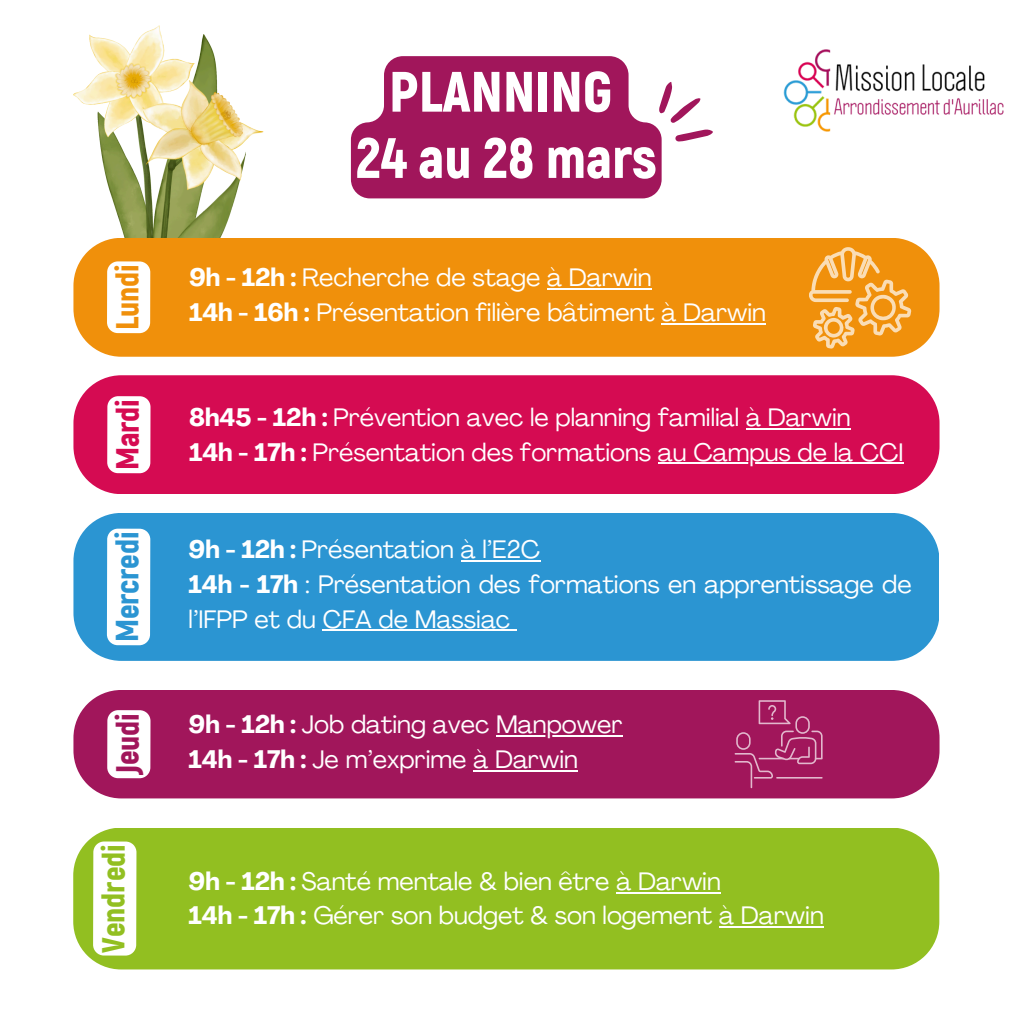
<style>
.page{position:relative;width:1013px;height:1013px;background:#fff}
.page>*{position:absolute;margin:0;border:0;box-sizing:border-box;transform-origin:0 0}
.t1{font:900 56.75px/66.2px "Akrobat";color:#fff;text-align:center}
.t2{font:900 31.75px "Akrobat";letter-spacing:-.005em;color:#2b95d2}
.t3{font:900 31.75px "Akrobat";letter-spacing:-.005em;color:#92bf21}
.t4{font:900 31.75px "Akrobat";letter-spacing:-.005em;color:#f0900b}
.t5{font:900 31.75px "Akrobat";letter-spacing:-.005em;color:#d50b52}
.t6{font:900 31.75px "Akrobat";letter-spacing:-.005em;color:#a1165b}
.t7{font:25px/34.8px "Agrandir";color:#fff}
.s1{font-weight:700}
</style>
<div class="page">
<img style="left:73px;top:26px;width:191px;height:212px">
<svg style="left:351px;top:56px;width:310px;height:142px;background:#aa2e6c"></svg>
<svg style="left:659px;top:82px;width:53px;height:60px"></svg>
<img style="left:783px;top:49px;width:221px;height:83px">
<div style="left:73px;top:238px;width:866px;height:119px;background:#f0900b"></div>
<div style="left:73px;top:375px;width:866px;height:119px;background:#d50b52"></div>
<div style="left:73px;top:513px;width:866px;height:148px;background:#2b95d2"></div>
<div style="left:73px;top:690px;width:866px;height:108px;background:#a1165b"></div>
<div style="left:73px;top:828px;width:866px;height:141px;background:#92bf21"></div>
<svg style="left:808px;top:246px;width:103px;height:102px;background:#f2a53a"></svg>
<svg style="left:734px;top:700px;width:88px;height:88px;background:#a92a69"></svg>
<svg style="left:107px;top:261px;width:43px;height:72px"></svg>
<svg style="left:107px;top:396px;width:43px;height:77px"></svg>
<svg style="left:107px;top:528px;width:43px;height:117px"></svg>
<svg style="left:107px;top:710px;width:43px;height:68px"></svg>
<svg style="left:93px;top:841px;width:43px;height:114px"></svg>
<hr style="left:547px;top:288px;width:104px;height:2px;background:#fff">
<hr style="left:661px;top:322px;width:105px;height:2px;background:#fff">
<hr style="left:746px;top:428px;width:104px;height:1px;background:#fff">
<hr style="left:658px;top:462px;width:245px;height:2px;background:#fff">
<hr style="left:461px;top:560px;width:79px;height:2px;background:#fff">
<hr style="left:323px;top:629px;width:187px;height:2px;background:#fff">
<svg style="left:510px;top:629px;width:7px;height:2px"></svg>
<hr style="left:496px;top:735px;width:126px;height:1px;background:#fff">
<hr style="left:473px;top:769px;width:105px;height:2px;background:#fff">
<hr style="left:616px;top:891px;width:105px;height:2px;background:#fff">
<hr style="left:719px;top:926px;width:104px;height:2px;background:#fff">
<p class="t4" style="left:109px;top:330px;width:68px;rotate:-90deg">Lundi</p>
<h1 class="t5" style="left:109px;top:470px;width:73px;rotate:-90deg">Mardi</h1>
<p class="t2" style="left:109px;top:642px;width:113px;rotate:-90deg">Mercredi</p>
<h2 class="t6" style="left:109px;top:775px;width:64px;rotate:-90deg">Jeudi</h2>
<p class="t3" style="left:95px;top:952px;width:110px;rotate:-90deg">Vendredi</p>
<p class="t1" style="left:356px;top:61px;width:302px">PLANNING<br>24 au 28 mars</p>
<p class="t7" style="left:189px;top:262px;width:464px"><span class="s1">9h - 12h :</span> Recherche de stage à Darwin</p>
<p class="t7" style="left:189px;top:297px;width:578px"><span class="s1">14h - 16h :</span> Présentation filière bâtiment à Darwin</p>
<h2 class="t7" style="left:189px;top:402px;width:663px"><span class="s1">8h45 - 12h :</span> Prévention avec le planning familial à Darwin</h2>
<p class="t7" style="left:189px;top:437px;width:716px"><span class="s1">14h - 17h :</span> Présentation des formations au Campus de la CCI</p>
<h2 class="t7" style="left:189px;top:534px;width:353px"><span class="s1">9h - 12h :</span> Présentation à l’E2C</h2>
<p class="t7" style="left:189px;top:569px;width:724px"><span class="s1">14h - 17h</span> : Présentation des formations en apprentissage de l’IFPP et du CFA de Massiac</p>
<p class="t7" style="left:189px;top:709px;width:435px"><span class="s1">9h - 12h :</span> Job dating avec Manpower</p>
<h2 class="t7" style="left:189px;top:744px;width:391px"><span class="s1">14h - 17h :</span> Je m’exprime à Darwin</h2>
<p class="t7" style="left:189px;top:866px;width:534px"><span class="s1">9h - 12h :</span> Santé mentale &amp; bien être à Darwin</p>
<p class="t7" style="left:189px;top:900px;width:636px"><span class="s1">14h - 17h :</span> Gérer son budget &amp; son logement à Darwin</p>
</div>
